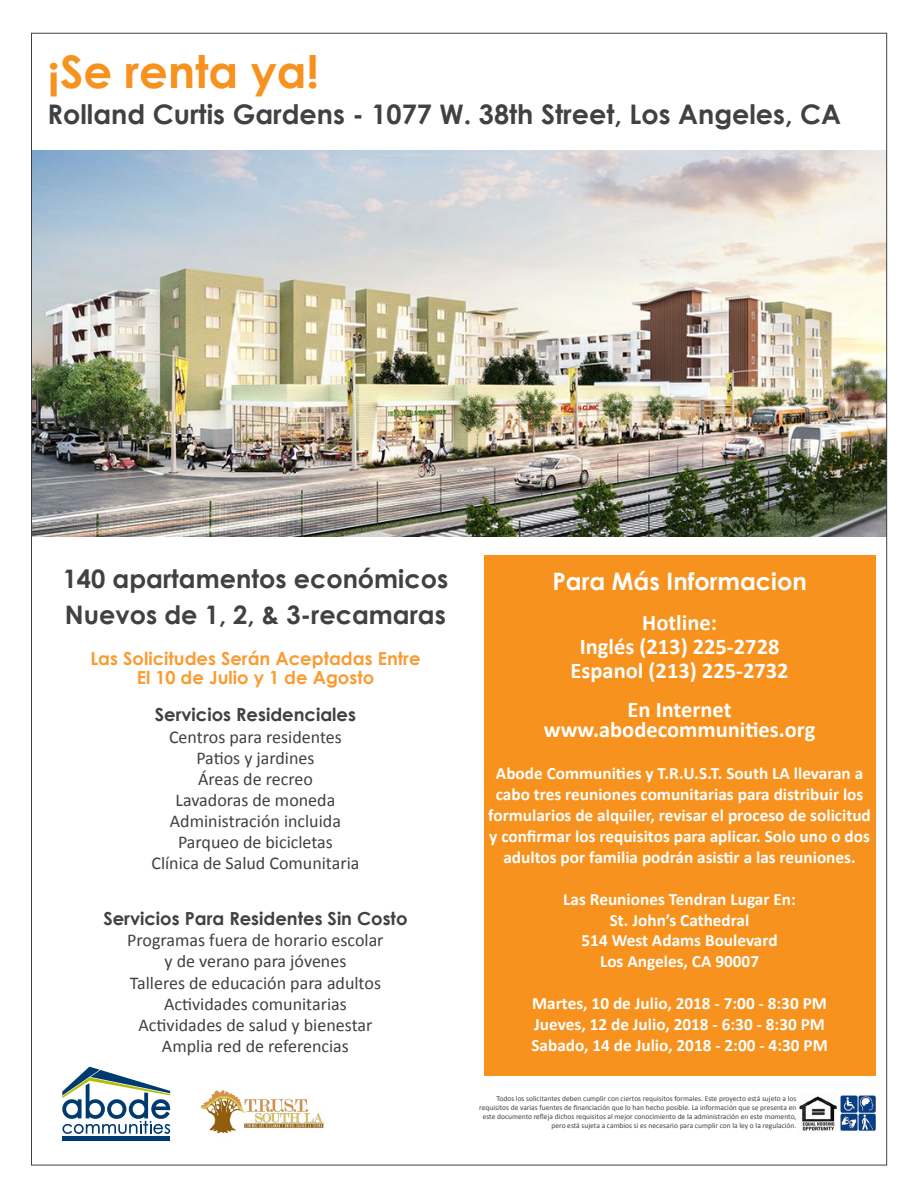
<style>
.page{position:relative;width:918px;height:1188px;background:#fff}
.page>*{position:absolute;margin:0;border:0;box-sizing:border-box;transform-origin:0 0}
.t1{font:700 45px "Century Gothic";color:#f7921e}
.t2{font:700 27px "Century Gothic";color:#414042}
.t3{font:700 25.5px/36px "Century Gothic";color:#414042}
.t4{font:700 24px "Century Gothic";color:#fff}
.t5{font:700 22.5px/24px "Calibri";color:#fff;text-align:center}
.t6{font:18px/21.1px "Calibri";color:#414042;text-align:center}
.t7{font:700 18px/18.8px "Century Gothic";color:#f99c34;text-align:center}
.t8{font:700 18px "Century Gothic";color:#414042}
.t9{font:700 17.25px/21px "Calibri";color:#fff;text-align:center}
.t10{font:7.5px/9px "Calibri";color:#414042;text-align:right}
</style>
<div class="page">
<div style="left:484px;top:555px;width:391px;height:521px;background:#f7921e"></div>
<img style="left:33px;top:151px;width:852px;height:385px">
<img style="left:799px;top:1096px;width:38px;height:35px">
<div style="left:62px;top:1136px;width:108px;height:5px;background:#003b70"></div>
<svg style="left:62px;top:1067px;width:108px;height:67px"></svg>
<img style="left:200px;top:1090px;width:124px;height:44px">
<img style="left:841px;top:1096px;width:34px;height:35px">
<h1 class="t1" style="left:47px;top:37px;width:273px">¡Se renta ya!</h1>
<h2 class="t2" style="left:47px;top:93px;width:795px">Rolland Curtis Gardens - 1077 W. 38th Street, Los Angeles, CA</h2>
<h3 class="t3" style="left:63px;top:560px;width:387px">140 apartamentos económicos<br>Nuevos de 1, 2, &amp; 3-recamaras</h3>
<p class="t7" style="left:90px;top:648px;width:332px">Las Solicitudes Serán Aceptadas Entre<br>El 10 de Julio y 1 de Agosto</p>
<p class="t8" style="left:155px;top:701px;width:203px">Servicios Residenciales</p>
<p class="t6" style="left:151px;top:726px;width:210px">Centros para residentes<br>Patios y jardines<br>Áreas de recreo<br>Lavadoras de moneda<br>Administración incluida<br>Parqueo de bicicletas<br>Clínica de Salud Comunitaria</p>
<p class="t8" style="left:103px;top:905px;width:306px">Servicios Para Residentes Sin Costo</p>
<p class="t6" style="left:127px;top:930px;width:258px">Programas fuera de horario escolar y de verano para jóvenes<br>Talleres de educación para adultos<br>Actividades comunitarias<br>Actividades de salud y bienestar<br>Amplia red de referencias</p>
<h3 class="t4" style="left:552px;top:563px;width:256px">Para Más Informacion</h3>
<h3 class="t5" style="left:571px;top:611px;width:220px">Hotline:<br>Inglés (213) 225-2728<br>Espanol (213) 225-2732</h3>
<h3 class="t5" style="left:544px;top:699px;width:273px;line-height:19.8px">En Internet www.abodecommunities.org</h3>
<p class="t9" style="left:488px;top:762px;width:384px">Abode Communities y T.R.U.S.T. South LA llevaran a cabo tres reuniones comunitarias para distribuir los formularios de alquiler, revisar el proceso de solicitud y confirmar los requisitos para aplicar. Solo uno o dos adultos por familia podrán asistir a las reuniones.</p>
<p class="t9" style="left:563px;top:888px;width:234px">Las Reuniones Tendran Lugar En:<br>St. John’s Cathedral<br>514 West Adams Boulevard<br>Los Angeles, CA 90007</p>
<p class="t9" style="left:531px;top:993px;width:298px;text-align:left">Martes, 10 de Julio, 2018 - 7:00 - 8:30 PM<br>Jueves, 12 de Julio, 2018 - 6:30 - 8:30 PM<br>Sabado, 14 de Julio, 2018 - 2:00 - 4:30 PM</p>
<p class="t10" style="left:479px;top:1094px;width:319px">Todos los solicitantes deben cumplir con ciertos requisitos formales. Este proyecto está sujeto a los requisitos de varias fuentes de financiación que lo han hecho posible. La información que se presenta en este documento refleja dichos requisitos al mejor conocimiento de la administración en este momento, pero está sujeta a cambios si es necesario para cumplir con la ley o la regulación.</p>
</div>
